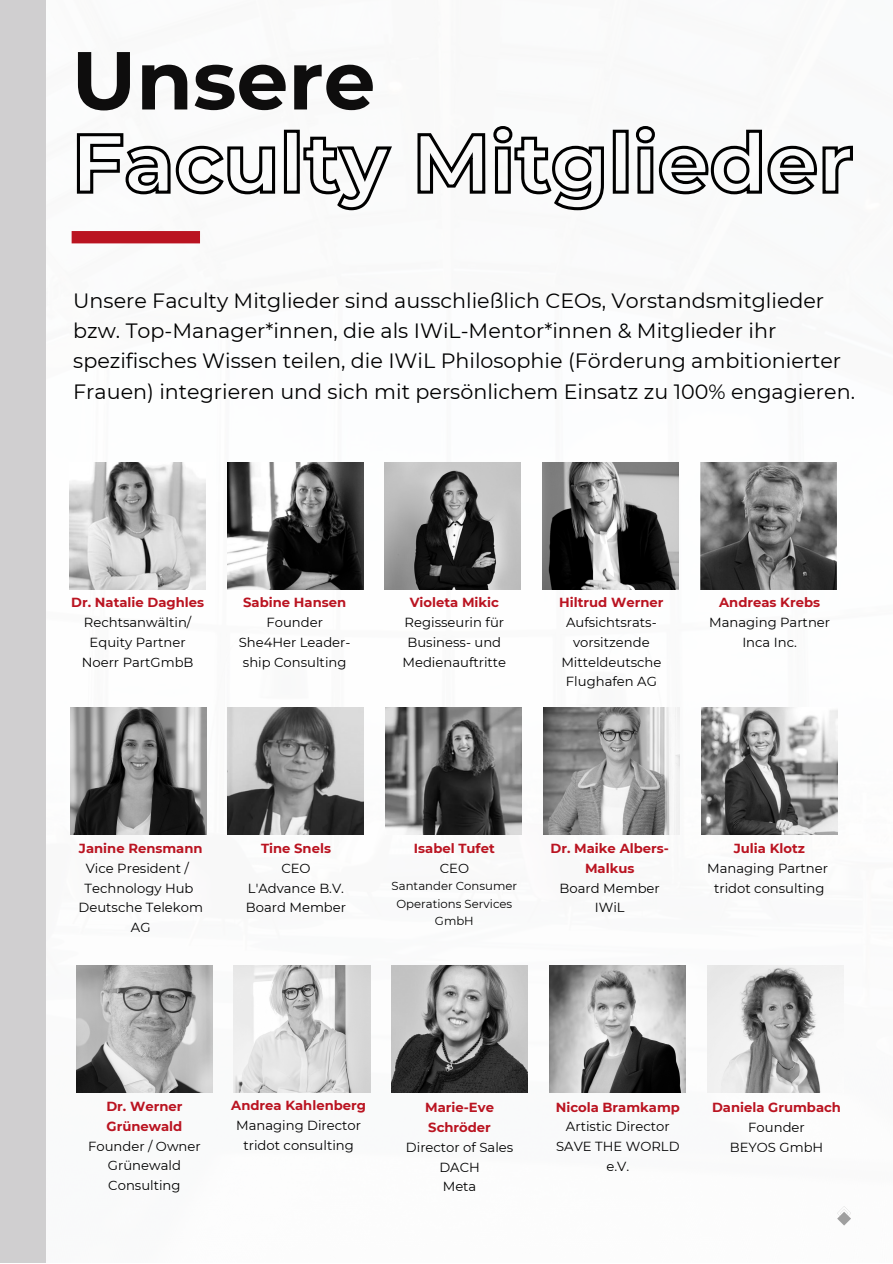
<style>
.page{position:relative;width:893px;height:1264px;background:#fff}
.page>*{position:absolute;margin:0;border:0;box-sizing:border-box;transform-origin:0 0}
.t1{font:700 82.05px "Montserrat";color:#0e0d0d}
.t2{font:20.7px/30.3px "Montserrat";color:#000}
.t3{font:13.2px/19.8px "Montserrat";color:#000;text-align:center}
.t4{font:700 13.2px/19.8px "Montserrat";color:#ba1421}
.t5{font:11.7px/17.5px "Montserrat";color:#000;text-align:center}
</style>
<div class="page">
<img style="left:45px;top:0;width:806px;height:1262px">
<img style="left:69px;top:462px;width:136px;height:127px">
<div style="left:72px;top:231px;width:128px;height:12px;background:#ba1421"></div>
<svg style="left:837px;top:1211px;width:13px;height:14px"></svg>
<svg style="left:837px;top:1206px;width:13px;height:16px"></svg>
<div style="left:0;top:0;width:45px;height:1262px;background:#d0cfd0"></div>
<svg style="left:75px;top:124px;width:778px;height:88px"></svg>
<img style="left:227px;top:462px;width:136px;height:127px">
<img style="left:385px;top:462px;width:136px;height:127px">
<img style="left:542px;top:462px;width:136px;height:127px">
<img style="left:700px;top:462px;width:136px;height:127px">
<img style="left:70px;top:708px;width:136px;height:127px">
<img style="left:228px;top:708px;width:136px;height:127px">
<img style="left:385px;top:708px;width:136px;height:127px">
<img style="left:543px;top:708px;width:136px;height:127px">
<img style="left:701px;top:708px;width:136px;height:127px">
<img style="left:76px;top:965px;width:136px;height:127px">
<img style="left:234px;top:965px;width:136px;height:127px">
<img style="left:391px;top:965px;width:136px;height:127px">
<img style="left:549px;top:965px;width:136px;height:127px">
<img style="left:707px;top:965px;width:136px;height:127px">
<p class="t1" style="left:72px;top:30px;width:305px">Unsere</p>
<p class="t2" style="left:73px;top:285px;width:783px">Unsere Faculty Mitglieder sind ausschließlich CEOs, Vorstandsmitglieder bzw. Top-Manager*innen, die als IWiL-Mentor*innen &amp; Mitglieder ihr spezifisches Wissen teilen, die IWiL Philosophie (Förderung ambitionierter Frauen) integrieren und sich mit persönlichem Einsatz zu 100% engagieren.</p>
<p class="t4" style="left:71px;top:593px;width:134px">Dr. Natalie Daghles</p>
<p class="t3" style="left:84px;top:612px;width:109px">Rechtsanwältin/<br>Equity Partner</p>
<p class="t3" style="left:82px;top:652px;width:113px">Noerr PartGmbB</p>
<p class="t4" style="left:243px;top:593px;width:104px">Sabine Hansen</p>
<p class="t3" style="left:266px;top:612px;width:58px">Founder</p>
<p class="t3" style="left:239px;top:632px;width:113px">She4Her Leader&shy;ship Consulting</p>
<p class="t4" style="left:410px;top:593px;width:91px">Violeta Mikic</p>
<p class="t3" style="left:402px;top:612px;width:105px">Regisseurin für<br>Business- und<br>Medienauftritte</p>
<p class="t4" style="left:559px;top:593px;width:106px">Hiltrud Werner</p>
<p class="t3" style="left:566px;top:612px;width:92px">Aufsichtsrats&shy;vorsitzende</p>
<p class="t3" style="left:561px;top:652px;width:102px">Mitteldeutsche<br>Flughafen AG</p>
<p class="t4" style="left:719px;top:593px;width:102px">Andreas Krebs</p>
<p class="t3" style="left:709px;top:612px;width:122px">Managing Partner</p>
<p class="t3" style="left:742px;top:632px;width:56px">Inca Inc.</p>
<p class="t4" style="left:79px;top:838px;width:125px">Janine Rensmann</p>
<p class="t3" style="left:85px;top:858px;width:110px;text-align:left">Vice President /<br>Technology Hub</p>
<p class="t3" style="left:79px;top:897px;width:126px">Deutsche Telekom<br>AG</p>
<p class="t4" style="left:261px;top:838px;width:71px">Tine Snels</p>
<p class="t3" style="left:281px;top:858px;width:31px">CEO</p>
<p class="t3" style="left:248px;top:877px;width:98px">L'Advance B.V.</p>
<p class="t3" style="left:246px;top:897px;width:102px">Board Member</p>
<p class="t4" style="left:414px;top:838px;width:82px">Isabel Tufet</p>
<p class="t3" style="left:439px;top:858px;width:31px">CEO</p>
<p class="t5" style="left:391px;top:877px;width:127px">Santander Consumer<br>Operations Services<br>GmbH</p>
<p class="t4" style="left:550px;top:838px;width:120px;text-align:center">Dr. Maike Albers-<br>Malkus</p>
<p class="t3" style="left:559px;top:877px;width:102px">Board Member</p>
<p class="t3" style="left:594px;top:897px;width:31px">IWiL</p>
<p class="t4" style="left:733px;top:838px;width:73px">Julia Klotz</p>
<p class="t3" style="left:707px;top:858px;width:122px">Managing Partner</p>
<p class="t3" style="left:714px;top:877px;width:112px">tridot consulting</p>
<p class="t4" style="left:106px;top:1096px;width:78px">Dr. Werner<br>Grünewald</p>
<p class="t3" style="left:88px;top:1135px;width:114px">Founder / Owner</p>
<p class="t3" style="left:108px;top:1155px;width:74px;text-align:left">Grünewald<br>Consulting</p>
<p class="t4" style="left:231px;top:1095px;width:136px">Andrea Kahlenberg</p>
<p class="t3" style="left:236px;top:1115px;width:126px">Managing Director</p>
<p class="t3" style="left:243px;top:1135px;width:112px">tridot consulting</p>
<p class="t4" style="left:425px;top:1097px;width:70px">Marie-Eve<br>Schröder</p>
<p class="t3" style="left:406px;top:1137px;width:109px">Director of Sales<br>DACH</p>
<p class="t3" style="left:443px;top:1176px;width:35px">Meta</p>
<p class="t4" style="left:555px;top:1096px;width:126px">Nicola Bramkamp</p>
<p class="t3" style="left:566px;top:1116px;width:105px">Artistic Director</p>
<p class="t3" style="left:556px;top:1136px;width:125px">SAVE THE WORLD e.V.</p>
<p class="t4" style="left:712px;top:1097px;width:130px">Daniela Grumbach</p>
<p class="t3" style="left:748px;top:1117px;width:58px">Founder</p>
<p class="t3" style="left:729px;top:1137px;width:95px">BEYOS GmbH</p>
</div>
